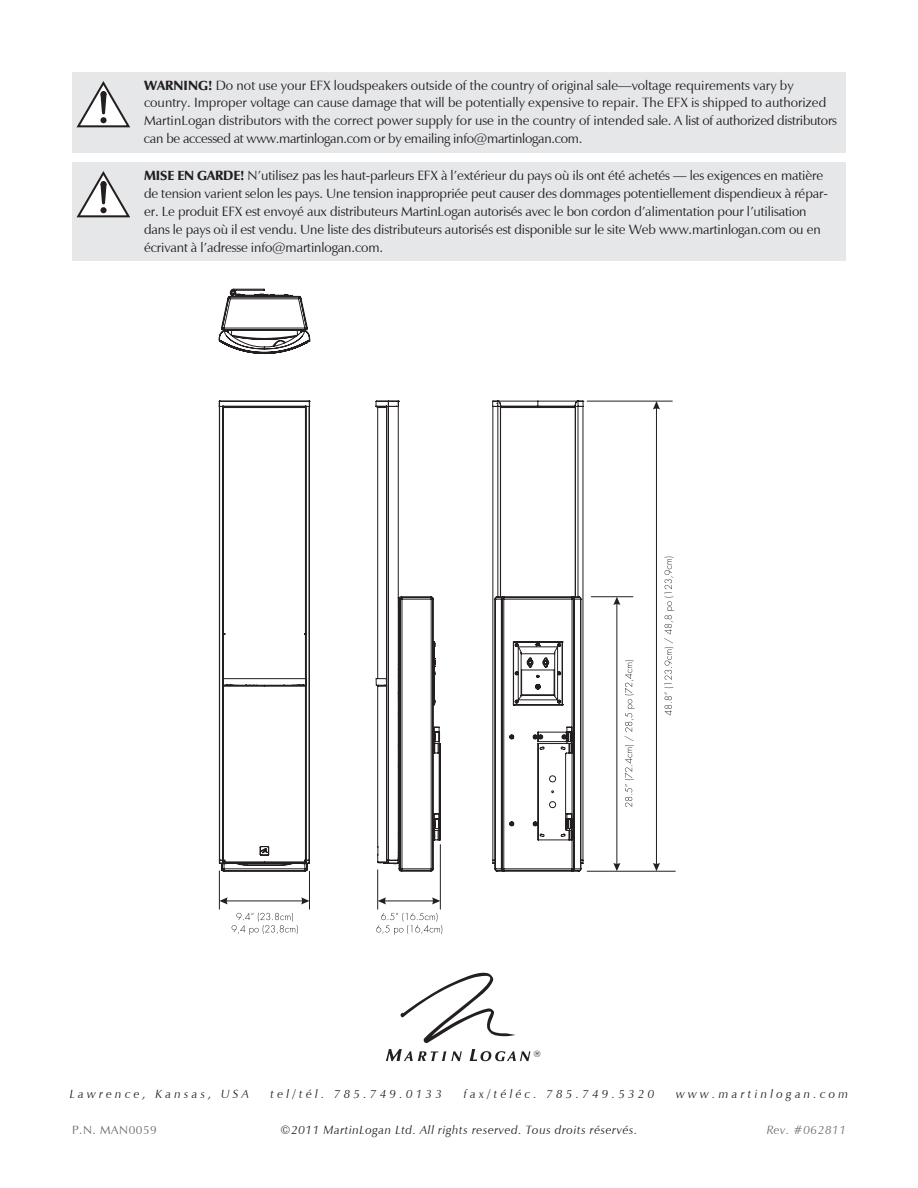
<style>
.page{position:relative;width:918px;height:1188px;background:#fff}
.page>*{position:absolute;margin:0;border:0;box-sizing:border-box;transform-origin:0 0}
.t1{font:500 13.5px/18px "ZH";letter-spacing:-.01em;color:#231f20}
.t2{font:italic 500 12px "ZH";letter-spacing:.27em;color:#231f20}
.t3{font:italic 500 12px "ZH";letter-spacing:.05em;color:#231f20}
.t4{font:italic 500 12px "ZH";letter-spacing:.05em;color:#6c6d70}
.t5{font:500 12px "ZH";letter-spacing:.05em;color:#6c6d70}
.t6{font:500 9px "ZH";color:#231f20}
.s1{font-weight:900}
</style>
<div class="page">
<div style="left:72px;top:162px;width:774px;height:99px;background:#e6e7e9"></div>
<svg style="left:76px;top:171px;width:55px;height:47px"></svg>
<svg style="left:386px;top:972px;width:145px;height:89px"></svg>
<div style="left:72px;top:72px;width:774px;height:81px;background:#e6e7e9"></div>
<svg style="left:76px;top:81px;width:55px;height:47px"></svg>
<hr style="left:224px;top:901px;width:81px;height:1px;background:#231f20">
<svg style="left:301px;top:897px;width:8px;height:7px"></svg>
<svg style="left:220px;top:897px;width:8px;height:7px"></svg>
<hr style="left:219px;top:871px;width:1px;height:38px;background:#231f20">
<hr style="left:309px;top:871px;width:1px;height:38px;background:#231f20">
<hr style="left:382px;top:901px;width:54px;height:1px;background:#231f20">
<svg style="left:378px;top:897px;width:8px;height:7px"></svg>
<svg style="left:432px;top:897px;width:8px;height:7px"></svg>
<hr style="left:440px;top:845px;width:1px;height:64px;background:#231f20">
<hr style="left:377px;top:870px;width:1px;height:39px;background:#231f20">
<svg style="left:219px;top:289px;width:457px;height:583px"></svg>
<svg style="left:232px;top:913px;width:66px;height:22px"></svg>
<svg style="left:376px;top:913px;width:66px;height:22px"></svg>
<svg style="left:624px;top:660px;width:11px;height:147px"></svg>
<svg style="left:664px;top:557px;width:10px;height:159px"></svg>
<p class="t1" style="left:144px;top:76px;width:695px"><span class="s1">WARNING!</span> Do not use your EFX loudspeakers outside of the country of original sale—voltage requirements vary by country. Improper voltage can cause damage that will be potentially expensive to repair. The EFX is shipped to authorized MartinLogan distributors with the correct power supply for use in the country of intended sale. A list of authorized distributors can be accessed at www.martinlogan.com or by emailing info@martinlogan.com.</p>
<p class="t1" style="left:144px;top:166px;width:685px"><span class="s1">MISE EN GARDE!</span> N’utilisez pas les haut-parleurs EFX à l’extérieur du pays où ils ont été achetés — les exigences en matière de tension varient selon les pays. Une tension inappropriée peut causer des dommages potentiellement dispendieux à répar&shy;er. Le produit EFX est envoyé aux distributeurs MartinLogan autorisés avec le bon cordon d’alimentation pour l’utilisation dans le pays où il est vendu. Une liste des distributeurs autorisés est disponible sur le site Web www.martinlogan.com ou en écrivant à l’adresse info@martinlogan.com.</p>
<p class="t6" style="left:534px;top:1048px;width:9px">®</p>
<p class="t2" style="left:70px;top:1087px;width:181px">Lawrence, Kansas, USA</p>
<p class="t2" style="left:271px;top:1087px;width:173px">tel/tél. 785.749.0133</p>
<p class="t2" style="left:464px;top:1087px;width:192px">fax/téléc. 785.749.5320</p>
<p class="t2" style="left:676px;top:1087px;width:174px">www.martinlogan.com</p>
<p class="t3" style="left:281px;top:1123px;width:358px">©2011 MartinLogan Ltd. All rights reserved. Tous droits réservés.</p>
<p class="t4" style="left:767px;top:1123px;width:81px">Rev. #062811</p>
<p class="t5" style="left:72px;top:1122px;width:86px">P.N. MAN0059</p>
</div>
